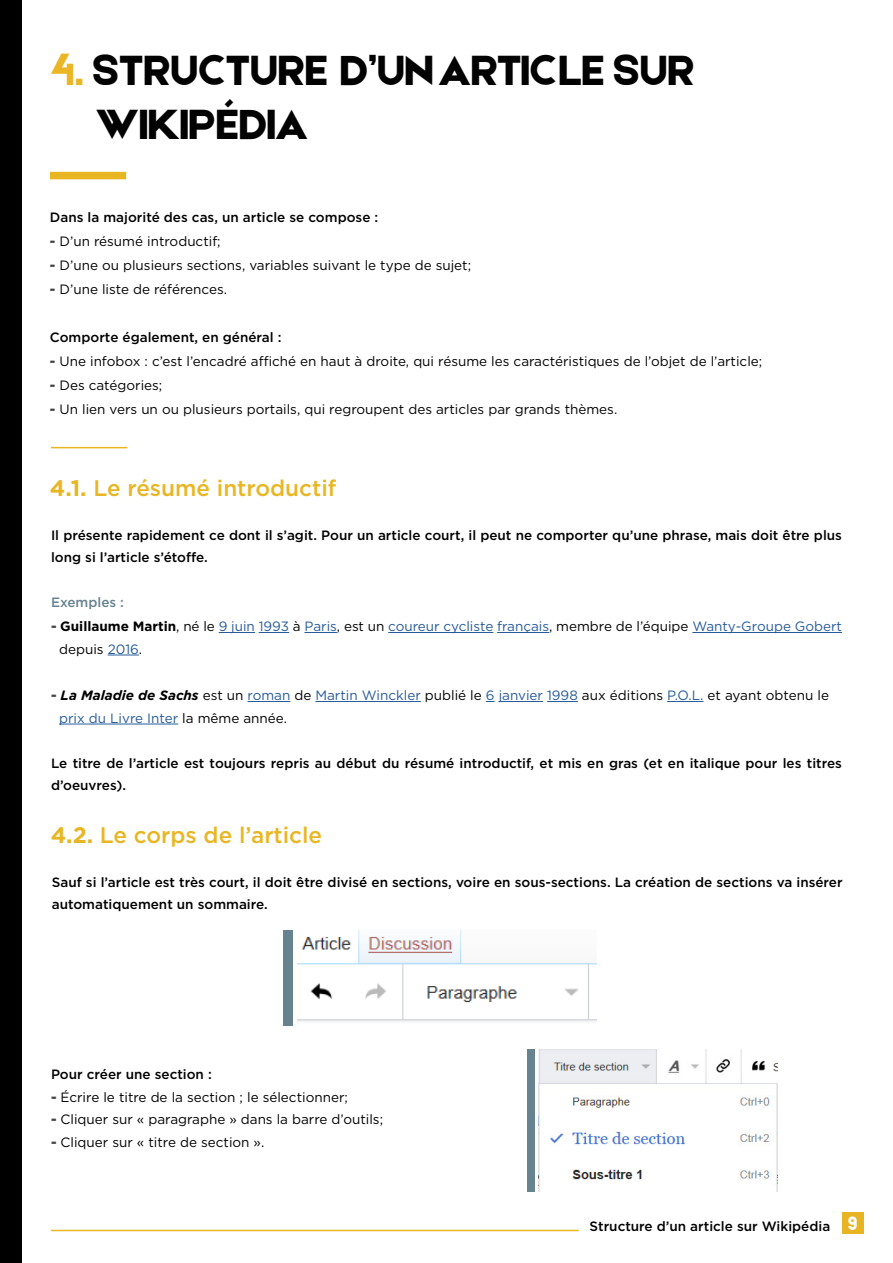
<style>
.page{position:relative;width:893px;height:1263px;background:#fff}
.page>*{position:absolute;margin:0;border:0;box-sizing:border-box;transform-origin:0 0}
.t1{font:45px/54px "Etna";color:#020203}
.t2{font:500 22.5px "Gotham";color:#e9b623}
.t3{font:13.5px/22.5px "Gotham";color:#000}
.t4{font:500 13.5px/22.5px "Gotham";color:#000}
.t5{font:13.5px/22.5px "Gotham";color:#275b9b}
.t6{font:500 13.5px "Gotham";color:#66828f}
.s1{color:#eab625}
.s2{font-weight:900;color:#454545}
.s3{font-weight:700}
.s4{font-weight:700;color:#000}
.s5{color:#000}
.s6{font-weight:700;font-style:italic}
.s7{color:#275b9b}
.s8{font-family:"Etna";font-weight:400;font-size:19.5px;color:#fff}
</style>
<div class="page">
<div style="left:50px;top:172px;width:76px;height:7px;background:#e9b623"></div>
<hr style="left:219px;top:632px;width:36px;height:1px;background:#275b9b">
<hr style="left:259px;top:632px;width:30px;height:1px;background:#275b9b">
<hr style="left:305px;top:632px;width:32px;height:1px;background:#275b9b">
<hr style="left:388px;top:632px;width:105px;height:1px;background:#275b9b">
<hr style="left:497px;top:632px;width:52px;height:1px;background:#275b9b">
<hr style="left:692px;top:632px;width:150px;height:1px;background:#275b9b">
<hr style="left:108px;top:655px;width:31px;height:1px;background:#275b9b">
<hr style="left:248px;top:701px;width:42px;height:1px;background:#275b9b">
<hr style="left:315px;top:701px;width:106px;height:1px;background:#275b9b">
<hr style="left:499px;top:701px;width:44px;height:1px;background:#275b9b">
<hr style="left:547px;top:701px;width:31px;height:1px;background:#275b9b">
<hr style="left:667px;top:701px;width:36px;height:1px;background:#275b9b">
<hr style="left:59px;top:724px;width:119px;height:1px;background:#275b9b">
<hr style="left:51px;top:447px;width:76px;height:1px;background:#e9b623">
<img style="left:538px;top:1049px;width:239px;height:143px">
<img style="left:298px;top:930px;width:298px;height:92px">
<div style="left:283px;top:930px;width:10px;height:95px;background:#67838f"></div>
<div style="left:527px;top:1049px;width:8px;height:143px;background:#67838f"></div>
<div style="left:0;top:0;width:21px;height:1263px;background:#000"></div>
<hr style="left:51px;top:1230px;width:528px;height:1px;background:#e9b523">
<div style="left:842px;top:1212px;width:21px;height:22px;background:#e9b423"></div>
<h1 class="t1" style="left:95px;top:41px;width:601px;text-indent:-45px"><span class="s1">4.</span> STRUCTURE D’UN ARTICLE SUR<br>WIKIPÉDIA</h1>
<p class="t4" style="left:50px;top:206px;width:330px">Dans la majorité des cas, un article se compose :</p>
<p class="t3" style="left:50px;top:230px;width:172px"><span class="s2">-</span> D’un résumé introductif;</p>
<p class="t3" style="left:50px;top:254px;width:423px"><span class="s2">-</span> D’une ou plusieurs sections, variables suivant le type de sujet;</p>
<p class="t3" style="left:50px;top:278px;width:179px"><span class="s2">-</span> D’une liste de références.</p>
<p class="t4" style="left:50px;top:326px;width:233px">Comporte également, en général :</p>
<p class="t3" style="left:50px;top:350px;width:714px"><span class="s2">-</span> Une infobox : c’est l’encadré affiché en haut à droite, qui résume les caractéristiques de l’objet de l’article;</p>
<p class="t3" style="left:50px;top:374px;width:114px"><span class="s2">-</span> Des catégories;</p>
<p class="t3" style="left:50px;top:398px;width:569px"><span class="s2">-</span> Un lien vers un ou plusieurs portails, qui regroupent des articles par grands thèmes.</p>
<h2 class="t2" style="left:50px;top:474px;width:288px"><span class="s3">4.1.</span> Le résumé introductif</h2>
<p class="t4" style="left:51px;top:523px;width:792px">Il présente rapidement ce dont il s’agit. Pour un article court, il peut ne comporter qu’une phrase, mais doit être plus long si l’article s’étoffe.</p>
<p class="t6" style="left:51px;top:593px;width:75px">Exemples :</p>
<p class="t5" style="left:59px;top:615px;width:784px;text-indent:-8px"><span class="s2">-</span> <span class="s4">Guillaume Martin</span><span class="s5">, né le</span> 9 juin 1993 <span class="s5">à</span> Paris<span class="s5">, est un</span> coureur cycliste français<span class="s5">, membre de l’équipe</span> Wanty-Groupe Gobert <span class="s5">depuis</span> 2016<span class="s5">.</span></p>
<p class="t3" style="left:59px;top:684px;width:771px;text-indent:-8px"><span class="s2">-</span> <span class="s6">La Maladie de Sachs</span> est un <span class="s7">roman</span> de <span class="s7">Martin Winckler</span> publié le <span class="s7">6 janvier 1998</span> aux éditions <span class="s7">P.O.L.</span> et ayant obtenu le <span class="s7">prix du Livre Inter</span> la même année.</p>
<p class="t4" style="left:51px;top:751px;width:792px">Le titre de l’article est toujours repris au début du résumé introductif, et mis en gras (et en italique pour les titres d’oeuvres).</p>
<h2 class="t2" style="left:51px;top:820px;width:273px"><span class="s3">4.2.</span> Le corps de l’article</h2>
<p class="t4" style="left:52px;top:871px;width:792px">Sauf si l’article est très court, il doit être divisé en sections, voire en sous-sections. La création de sections va insérer automatiquement un sommaire.</p>
<p class="t4" style="left:51px;top:1063px;width:162px">Pour créer une section :</p>
<p class="t3" style="left:51px;top:1085px;width:298px"><span class="s2">-</span> Écrire le titre de la section ; le sélectionner;</p>
<p class="t3" style="left:51px;top:1108px;width:334px"><span class="s2">-</span> Cliquer sur « paragraphe » dans la barre d’outils;</p>
<p class="t3" style="left:51px;top:1130px;width:215px"><span class="s2">-</span> Cliquer sur « titre de section ».</p>
<p class="t4" style="left:590px;top:1215px;width:269px">Structure d’un article sur Wikipédia <span class="s8">9</span></p>
</div>
